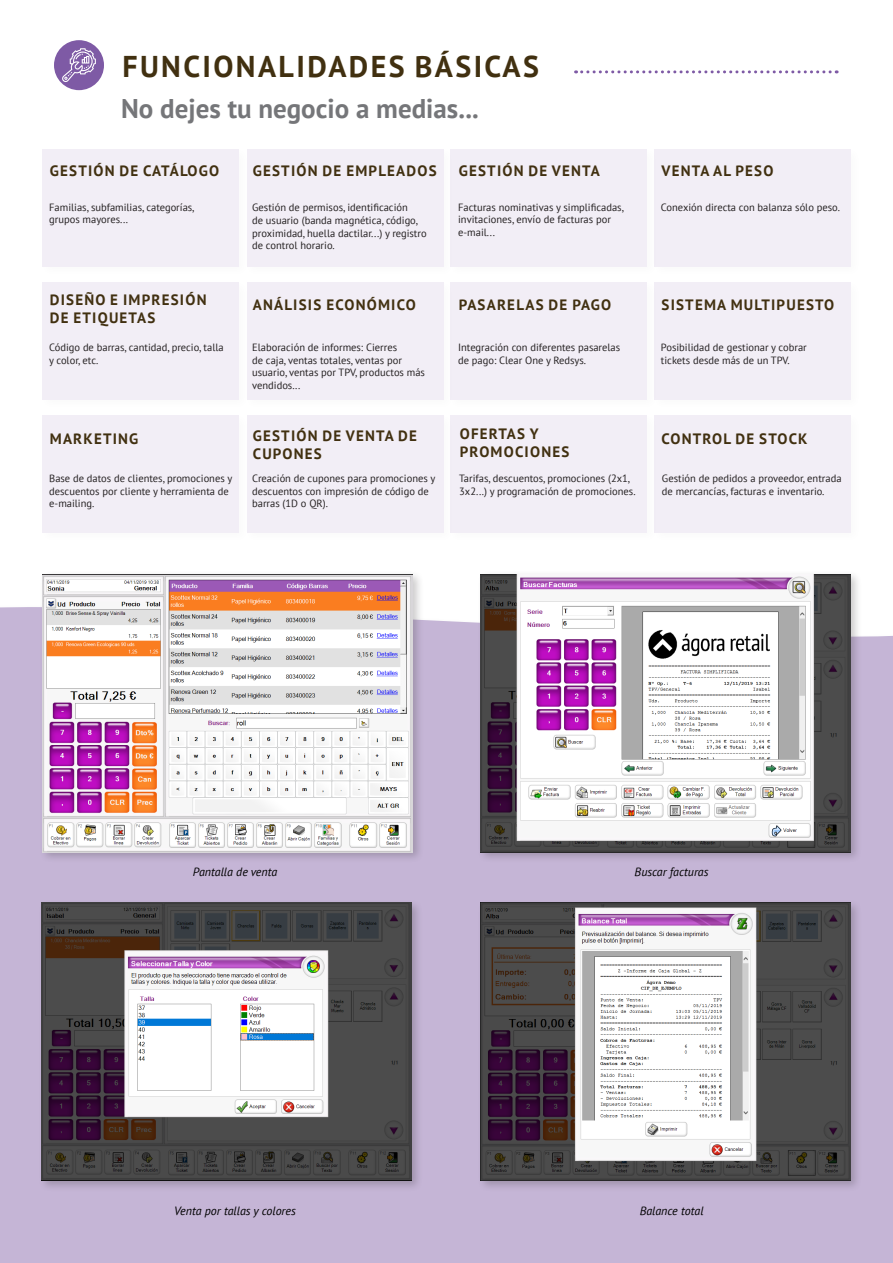
<style>
.page{position:relative;width:893px;height:1263px;background:#fff}
.page>*{position:absolute;margin:0;border:0;box-sizing:border-box;transform-origin:0 0}
.t1{font:700 30px "PT Sans";letter-spacing:.08em;color:#413010}
.t2{font:700 27px "PT Sans";color:#757679}
.t3{font:700 15px/18px "PT Sans";letter-spacing:.08em;color:#413010}
.t4{font:italic 12px "PT Sans";color:#000}
.t5{font:10.5px/12.6px "PT Sans";color:#231f20}
</style>
<div class="page">
<div style="left:654px;top:415px;width:197px;height:118px;background:#f2eef6"></div>
<div style="left:247px;top:415px;width:197px;height:118px;background:#f2eef6"></div>
<div style="left:446px;top:411px;width:214px;height:134px;background:#231f20;opacity:.22"></div>
<div style="left:450px;top:415px;width:197px;height:118px;background:#f2eef6"></div>
<div style="left:38px;top:411px;width:213px;height:134px;background:#231f20;opacity:.22"></div>
<div style="left:42px;top:415px;width:197px;height:118px;background:#f2eef6"></div>
<div style="left:654px;top:282px;width:197px;height:117px;background:#f2eef6"></div>
<div style="left:446px;top:278px;width:214px;height:134px;background:#231f20;opacity:.22"></div>
<div style="left:450px;top:282px;width:197px;height:117px;background:#f2eef6"></div>
<div style="left:243px;top:278px;width:213px;height:134px;background:#231f20;opacity:.22"></div>
<div style="left:247px;top:282px;width:197px;height:117px;background:#f2eef6"></div>
<div style="left:38px;top:278px;width:213px;height:134px;background:#231f20;opacity:.22"></div>
<div style="left:42px;top:282px;width:197px;height:117px;background:#f2eef6"></div>
<div style="left:654px;top:149px;width:197px;height:117px;background:#f2eef6"></div>
<div style="left:446px;top:145px;width:214px;height:134px;background:#231f20;opacity:.22"></div>
<div style="left:450px;top:149px;width:197px;height:117px;background:#f2eef6"></div>
<div style="left:243px;top:145px;width:213px;height:134px;background:#231f20;opacity:.22"></div>
<div style="left:247px;top:149px;width:197px;height:117px;background:#f2eef6"></div>
<div style="left:38px;top:145px;width:213px;height:134px;background:#231f20;opacity:.22"></div>
<div style="left:42px;top:149px;width:197px;height:117px;background:#f2eef6"></div>
<div style="left:54px;top:40px;width:50px;height:50px;background:#7e5aa5;border-radius:50%"></div>
<svg style="left:62px;top:48px;width:34px;height:34px"></svg>
<svg style="left:576px;top:70px;width:261px;height:3px"></svg>
<div style="left:0;top:607px;width:893px;height:656px;background:#c5b5d6"></div>
<div style="left:39px;top:570px;width:385px;height:294px;background:#231f20;opacity:.23"></div>
<img style="left:43px;top:574px;width:369px;height:278px">
<div style="left:38px;top:899px;width:385px;height:293px;background:#231f20;opacity:.23"></div>
<img style="left:42px;top:903px;width:369px;height:277px">
<div style="left:477px;top:570px;width:385px;height:294px;background:#231f20;opacity:.23"></div>
<img style="left:481px;top:574px;width:369px;height:278px">
<div style="left:477px;top:899px;width:385px;height:293px;background:#231f20;opacity:.23"></div>
<img style="left:481px;top:903px;width:369px;height:277px">
<p class="t1" style="left:122px;top:47px;width:418px">FUNCIONALIDADES BÁSICAS</p>
<p class="t2" style="left:121px;top:90px;width:359px">No dejes tu negocio a medias...</p>
<p class="t3" style="left:50px;top:161px;width:171px">GESTIÓN DE CATÁLOGO</p>
<p class="t3" style="left:253px;top:161px;width:185px">GESTIÓN DE EMPLEADOS</p>
<p class="t3" style="left:459px;top:161px;width:143px">GESTIÓN DE VENTA</p>
<p class="t3" style="left:661px;top:161px;width:113px">VENTA AL PESO</p>
<p class="t5" style="left:49px;top:200px;width:147px">Familias, subfamilias, categorías, grupos mayores...</p>
<p class="t5" style="left:252px;top:201px;width:176px">Gestión de permisos, identificación<br>de usuario (banda magnética, código, proximidad, huella dactilar...) y registro de control horario.</p>
<p class="t5" style="left:458px;top:200px;width:167px">Facturas nominativas y simplificadas, invitaciones, envío de facturas por e-mail...</p>
<p class="t5" style="left:661px;top:200px;width:181px">Conexión directa con balanza sólo peso.</p>
<p class="t3" style="left:50px;top:291px;width:158px">DISEÑO E IMPRESIÓN<br>DE ETIQUETAS</p>
<p class="t3" style="left:253px;top:295px;width:165px">ANÁLISIS ECONÓMICO</p>
<p class="t3" style="left:459px;top:295px;width:154px">PASARELAS DE PAGO</p>
<p class="t3" style="left:661px;top:295px;width:174px">SISTEMA MULTIPUESTO</p>
<p class="t5" style="left:49px;top:341px;width:176px">Código de barras, cantidad, precio, talla y color, etc.</p>
<p class="t5" style="left:252px;top:341px;width:174px">Elaboración de informes: Cierres<br>de caja, ventas totales, ventas por usuario, ventas por TPV, productos más vendidos...</p>
<p class="t5" style="left:458px;top:341px;width:164px">Integración con diferentes pasarelas de pago: Clear One y Redsys.</p>
<p class="t5" style="left:661px;top:341px;width:147px">Posibilidad de gestionar y cobrar tickets desde más de un TPV.</p>
<p class="t3" style="left:50px;top:429px;width:90px">MARKETING</p>
<p class="t3" style="left:253px;top:427px;width:166px">GESTIÓN DE VENTA DE<br>CUPONES</p>
<p class="t3" style="left:460px;top:424px;width:111px">OFERTAS Y<br>PROMOCIONES</p>
<p class="t3" style="left:661px;top:429px;width:148px">CONTROL DE STOCK</p>
<p class="t5" style="left:49px;top:472px;width:185px">Base de datos de clientes, promociones y descuentos por cliente y herramienta de e-mailing.</p>
<p class="t5" style="left:252px;top:472px;width:185px">Creación de cupones para promociones y descuentos con impresión de código de barras (1D o QR).</p>
<p class="t5" style="left:459px;top:472px;width:178px">Tarifas, descuentos, promociones (2x1,<br>3x2...) y programación de promociones.</p>
<p class="t5" style="left:662px;top:472px;width:181px">Gestión de pedidos a proveedor, entrada de mercancías, facturas e inventario.</p>
<p class="t4" style="left:193px;top:864px;width:86px">Pantalla de venta</p>
<p class="t4" style="left:174px;top:1203px;width:123px">Venta por tallas y colores</p>
<p class="t4" style="left:635px;top:864px;width:75px">Buscar facturas</p>
<p class="t4" style="left:640px;top:1203px;width:65px">Balance total</p>
</div>
